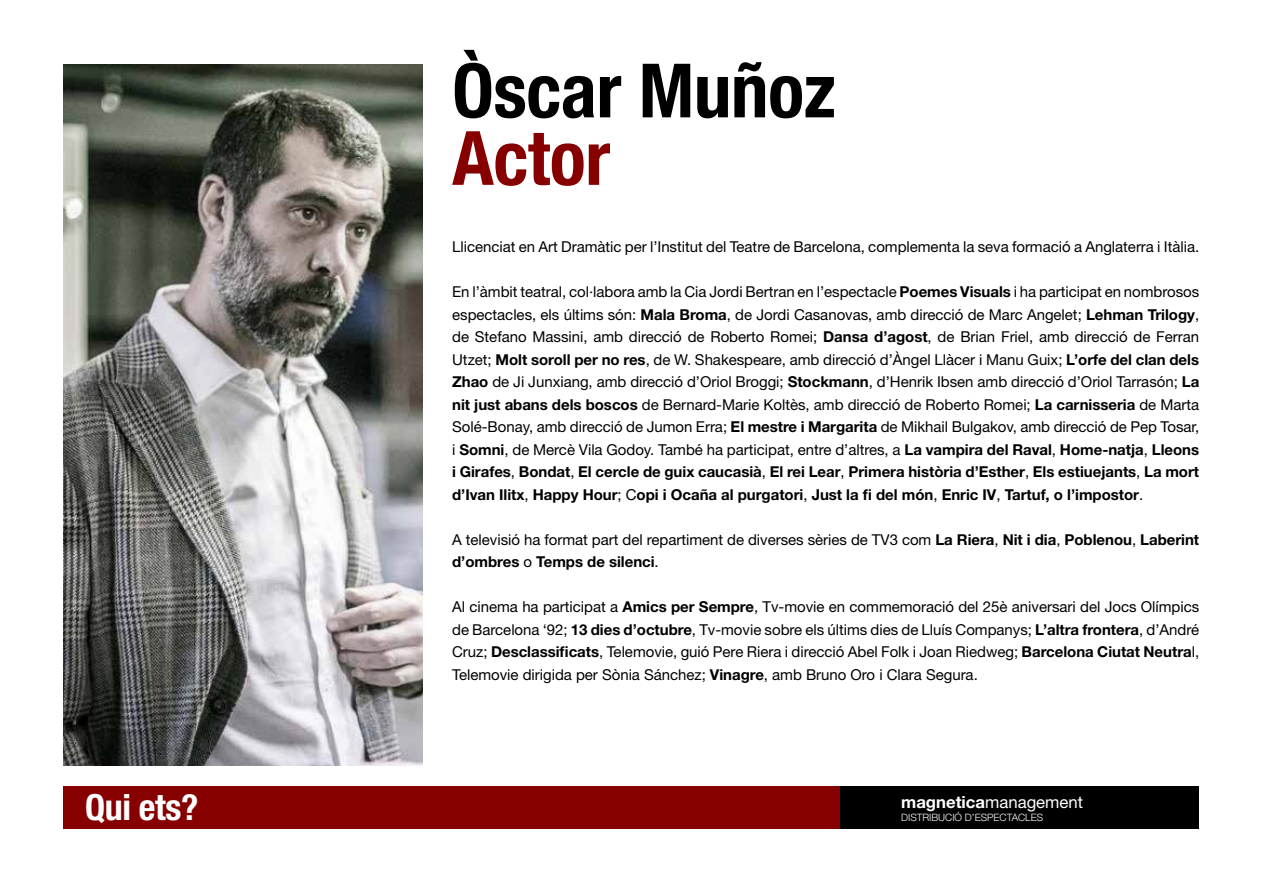
<style>
.page{position:relative;width:1263px;height:893px;background:#fff}
.page>*{position:absolute;margin:0;border:0;box-sizing:border-box;transform-origin:0 0}
.t1{font:700 condensed 75px "Helvetica Neue LT Std";letter-spacing:-.005em;color:#000}
.t2{font:700 condensed 75px "Helvetica Neue LT Std";letter-spacing:-.005em;color:#870000}
.t3{font:700 condensed 36px "Helvetica Neue LT Std";letter-spacing:-.01em;color:#fff}
.t4{font:16.8px "Helvetica Neue LT Std";color:#fff}
.t5{font:15px/22.5px "Helvetica Neue LT Std";color:#000;text-align:justify}
.t6{font:300 10.2px "Helvetica Neue LT Std";color:#fff}
.s1{font-weight:700}
</style>
<div class="page">
<div style="left:64px;top:787px;width:778px;height:42px;background:#870000"></div>
<div style="left:840px;top:787px;width:359px;height:42px;background:#000"></div>
<img style="left:64px;top:64px;width:358px;height:701px">
<h2 class="t3" style="left:85px;top:785px;width:115px">Qui ets?</h2>
<h1 class="t1" style="left:452px;top:45px;width:385px">Òscar Muñoz</h1>
<h1 class="t2" style="left:452px;top:113px;width:160px">Actor</h1>
<p class="t5" style="left:452px;top:236px;width:749px">Llicenciat en Art Dramàtic per l’Institut del Teatre de Barcelona, complementa la seva formació a Anglaterra i Itàlia.</p>
<p class="t5" style="left:452px;top:281px;width:748px">En l’àmbit teatral, col·labora amb la Cia Jordi Bertran en l’espectacle <span class="s1">Poemes Visuals</span> i ha participat en nombrosos espectacles, els últims són: <span class="s1">Mala Broma</span>, de Jordi Casanovas, amb direcció de Marc Angelet; <span class="s1">Lehman Trilogy</span>, de Stefano Massini, amb direcció de Roberto Romei; <span class="s1">Dansa d’agost</span>, de Brian Friel, amb direcció de Ferran Utzet; <span class="s1">Molt soroll per no res</span>, de W. Shakespeare, amb direcció d’Àngel Llàcer i Manu Guix; <span class="s1">L’orfe del clan dels Zhao</span> de Ji Junxiang, amb direcció d’Oriol Broggi; <span class="s1">Stockmann</span>, d’Henrik Ibsen amb direcció d’Oriol Tarrasón; <span class="s1">La nit just abans dels boscos</span> de Bernard-Marie Koltès, amb direcció de Roberto Romei; <span class="s1">La carnisseria</span> de Marta Solé-Bonay, amb direcció de Jumon Erra; <span class="s1">El mestre i Margarita</span> de Mikhail Bulgakov, amb direcció de Pep Tosar, i <span class="s1">Somni</span>, de Mercè Vila Godoy. També ha participat, entre d’altres, a <span class="s1">La vampira del Raval</span>, <span class="s1">Home-natja</span>, <span class="s1">Lleons i Girafes</span>, <span class="s1">Bondat</span>, <span class="s1">El cercle de guix caucasià</span>, <span class="s1">El rei Lear</span>, <span class="s1">Primera història d’Esther</span>, <span class="s1">Els estiuejants</span>, <span class="s1">La mort d’Ivan Ilitx</span>, <span class="s1">Happy Hour</span>; C<span class="s1">opi i Ocaña al purgatori</span>, <span class="s1">Just la fi del món</span>, <span class="s1">Enric IV</span>, <span class="s1">Tartuf, o l’impostor</span>.</p>
<p class="t5" style="left:452px;top:528px;width:748px">A televisió ha format part del repartiment de diverses sèries de TV3 com <span class="s1">La Riera</span>, <span class="s1">Nit i dia</span>, <span class="s1">Poblenou</span>, <span class="s1">Laberint d’ombres</span> o <span class="s1">Temps de silenci</span>.</p>
<p class="t5" style="left:452px;top:596px;width:749px">Al cinema ha participat a <span class="s1">Amics per Sempre</span>, Tv-movie en commemoració del 25è aniversari del Jocs Olímpics de Barcelona ‘92; <span class="s1">13 dies d’octubre</span>, Tv-movie sobre els últims dies de Lluís Companys; <span class="s1">L’altra frontera</span>, d’André Cruz; <span class="s1">Desclassificats</span>, Telemovie, guió Pere Riera i direcció Abel Folk i Joan Riedweg; <span class="s1">Barcelona Ciutat Neutra</span>l, Telemovie dirigida per Sònia Sánchez; <span class="s1">Vinagre</span>, amb Bruno Oro i Clara Segura.</p>
<p class="t4" style="left:901px;top:792px;width:183px"><span class="s1">magnetica</span>management</p>
<p class="t6" style="left:901px;top:811px;width:144px">DISTRIBUCIÓ D’ESPECTACLES</p>
</div>
